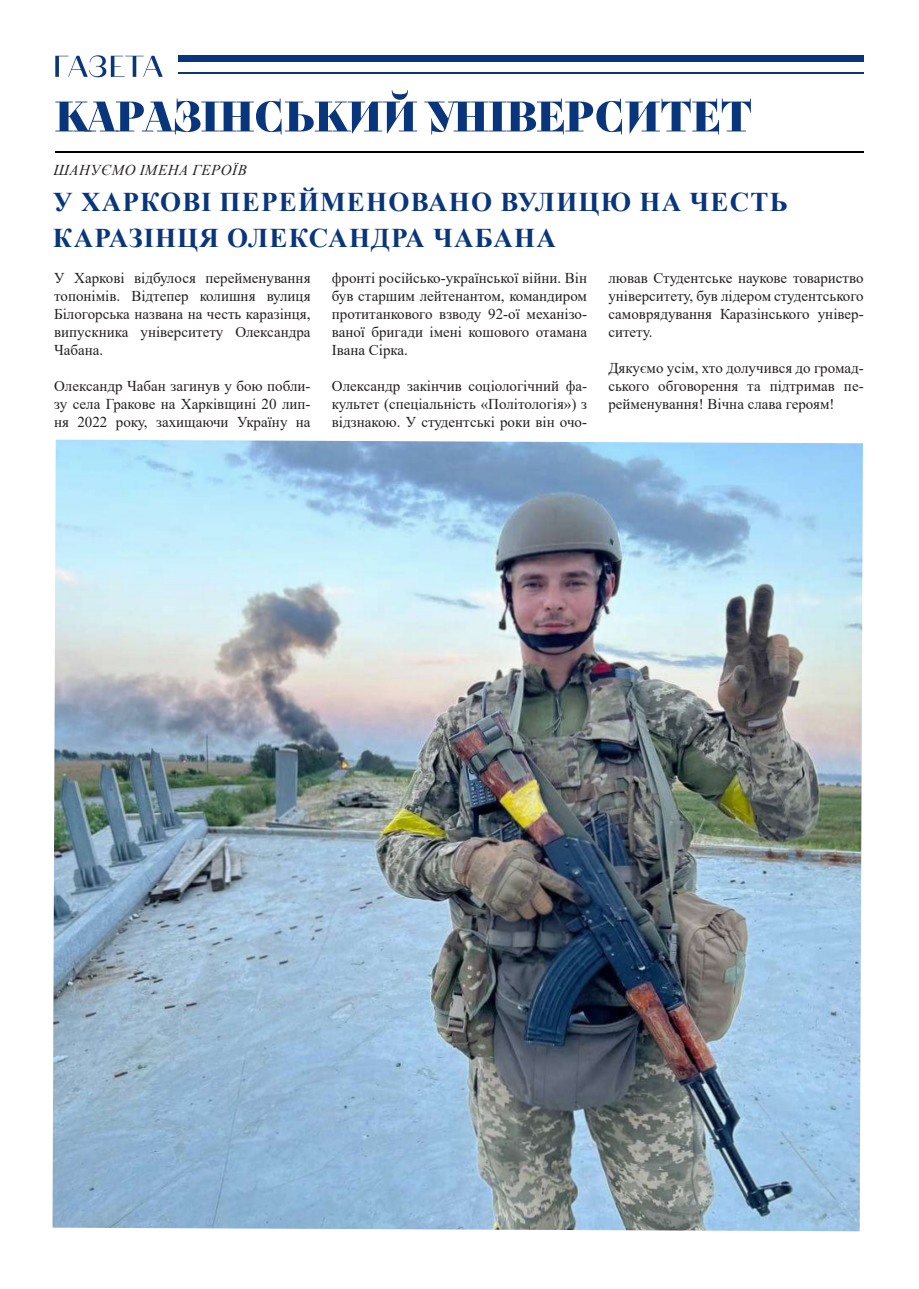
<style>
.page{position:relative;width:919px;height:1289px;background:#fff}
.page>*{position:absolute;margin:0;border:0;box-sizing:border-box;transform-origin:0 0}
.t1{font:700 27px/36px "Times New Roman";letter-spacing:.045em;color:#08357c}
.t2{font:15px/18px "Times New Roman";color:#231f20;text-align:justify}
.t3{font:italic 15px "Times New Roman";letter-spacing:.035em;color:#231f20}
</style>
<div class="page">
<svg style="left:55px;top:90px;width:362px;height:44px"></svg>
<svg style="left:424px;top:99px;width:326px;height:35px"></svg>
<hr style="left:55px;top:152px;width:808px;height:1px;background:#000">
<hr style="left:178px;top:73px;width:685px;height:1px;background:#08357c">
<div style="left:178px;top:55px;width:685px;height:7px;background:#08357c"></div>
<svg style="left:55px;top:55px;width:108px;height:22px"></svg>
<img style="left:52px;top:439px;width:810px;height:792px">
<p class="t3" style="left:53px;top:159px;width:195px">ШАНУЄМО ІМЕНА ГЕРОЇВ</p>
<h1 class="t1" style="left:53px;top:183px;width:736px">У ХАРКОВІ ПЕРЕЙМЕНОВАНО ВУЛИЦЮ НА ЧЕСТЬ<br>КАРАЗІНЦЯ ОЛЕКСАНДРА ЧАБАНА</h1>
<p class="t2" style="left:54px;top:268px;width:258px">У Харкові відбулося перейменування топонімів. Відтепер колишня вулиця Білогорська названа на честь каразінця, випускника університету Олександра Чабана.</p>
<p class="t2" style="left:54px;top:376px;width:258px">Олександр Чабан загинув у бою побли&shy;зу села Гракове на Харківщині 20 лип&shy;ня 2022 року, захищаючи Україну на</p>
<p class="t2" style="left:332px;top:268px;width:257px">фронті російсько-української війни. Він був старшим лейтенантом, командиром протитанкового взводу 92-ої механізо&shy;ваної бригади імені кошового отамана Івана Сірка.</p>
<p class="t2" style="left:332px;top:376px;width:257px">Олександр закінчив соціологічний фа&shy;культет (спеціальність «Політологія») з відзнакою. У студентські роки він очо-</p>
<p class="t2" style="left:608px;top:268px;width:257px">лював Студентське наукове товариство університету, був лідером студентського самоврядування Каразінського універ&shy;ситету.</p>
<p class="t2" style="left:608px;top:358px;width:257px">Дякуємо усім, хто долучився до громад&shy;ського обговорення та підтримав пе&shy;рейменування! Вічна слава героям!</p>
</div>
